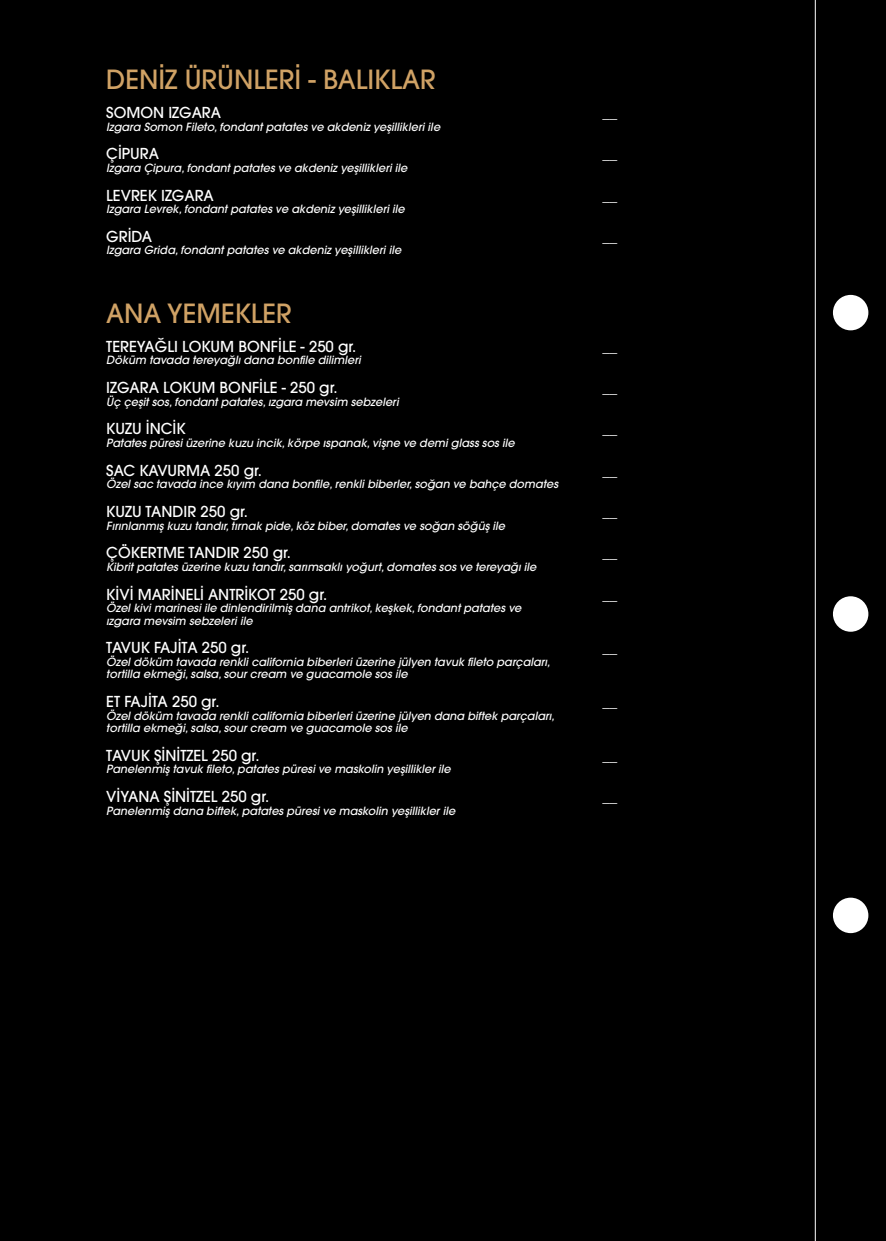
<style>
.page{position:relative;width:886px;height:1241px;background:#fff}
.page>*{position:absolute;margin:0;border:0;box-sizing:border-box;transform-origin:0 0}
.t1{font:26.25px "Avant Garde LT Medium";color:#d0a265}
.t2{font:15px "Avant Garde LT Medium";color:#fff}
.t3{font:italic 11.25px/12.5px "Avant Garde LT Medium";color:#fff}
</style>
<div class="page">
<div style="left:0;top:0;width:886px;height:1240px;background:#000"></div>
<div style="left:833px;top:295px;width:35px;height:35px;background:#fff;border-radius:50%"></div>
<div style="left:833px;top:897px;width:35px;height:35px;background:#fff;border-radius:50%"></div>
<div style="left:833px;top:596px;width:35px;height:35px;background:#fff;border-radius:50%"></div>
<hr style="left:815px;top:0;width:1px;height:1240px;background:#fff">
<h1 class="t1" style="left:106px;top:63px;width:331px">DENİZ ÜRÜNLERİ - BALIKLAR</h1>
<h2 class="t2" style="left:106px;top:103px;width:116px">SOMON IZGARA</h2>
<p class="t3" style="left:106px;top:120px;width:335px">Izgara Somon Fileto, fondant patates ve akdeniz yeşillikleri ile</p>
<h2 class="t2" style="left:106px;top:144px;width:54px">ÇİPURA</h2>
<p class="t3" style="left:106px;top:161px;width:303px">Izgara Çipura, fondant patates ve akdeniz yeşillikleri ile</p>
<h2 class="t2" style="left:106px;top:186px;width:109px">LEVREK IZGARA</h2>
<p class="t3" style="left:106px;top:203px;width:300px">Izgara Levrek, fondant patates ve akdeniz yeşillikleri ile</p>
<h2 class="t2" style="left:106px;top:227px;width:47px">GRİDA</h2>
<p class="t3" style="left:106px;top:244px;width:296px">Izgara Grida, fondant patates ve akdeniz yeşillikleri ile</p>
<h1 class="t1" style="left:106px;top:297px;width:187px">ANA YEMEKLER</h1>
<h2 class="t2" style="left:106px;top:337px;width:252px">TEREYAĞLI LOKUM BONFİLE - 250 gr.</h2>
<p class="t3" style="left:106px;top:354px;width:256px">Döküm tavada tereyağlı dana bonfile dilimleri</p>
<h2 class="t2" style="left:106px;top:378px;width:233px">IZGARA LOKUM BONFİLE - 250 gr.</h2>
<p class="t3" style="left:106px;top:395px;width:294px">Üç çeşit sos, fondant patates, ızgara mevsim sebzeleri</p>
<h2 class="t2" style="left:106px;top:419px;width:81px">KUZU İNCİK</h2>
<p class="t3" style="left:106px;top:436px;width:410px">Patates püresi üzerine kuzu incik, körpe ıspanak, vişne ve demi glass sos ile</p>
<h2 class="t2" style="left:106px;top:461px;width:157px">SAC KAVURMA 250 gr.</h2>
<p class="t3" style="left:106px;top:478px;width:453px">Özel sac tavada ince kıyım dana bonfile, renkli biberler, soğan ve bahçe domates</p>
<h2 class="t2" style="left:106px;top:502px;width:143px">KUZU TANDIR 250 gr.</h2>
<p class="t3" style="left:106px;top:519px;width:400px">Fırınlanmış kuzu tandır, tırnak pide, köz biber, domates ve soğan söğüş ile</p>
<h2 class="t2" style="left:106px;top:543px;width:186px">ÇÖKERTME TANDIR 250 gr.</h2>
<p class="t3" style="left:106px;top:560px;width:432px">Kibrit patates üzerine kuzu tandır, sarımsaklı yoğurt, domates sos ve tereyağı ile</p>
<h2 class="t2" style="left:106px;top:584px;width:222px">KİVİ MARİNELİ ANTRİKOT 250 gr.</h2>
<p class="t3" style="left:106px;top:601px;width:416px">Özel kivi marinesi ile dinlendirilmiş dana antrikot, keşkek, fondant patates ve ızgara mevsim sebzeleri ile</p>
<h2 class="t2" style="left:106px;top:638px;width:144px">TAVUK FAJİTA 250 gr.</h2>
<p class="t3" style="left:106px;top:655px;width:445px">Özel döküm tavada renkli california biberleri üzerine jülyen tavuk fileto parçaları, tortilla ekmeği, salsa, sour cream ve guacamole sos ile</p>
<h2 class="t2" style="left:106px;top:692px;width:115px">ET FAJİTA 250 gr.</h2>
<p class="t3" style="left:106px;top:709px;width:450px">Özel döküm tavada renkli california biberleri üzerine jülyen dana biftek parçaları, tortilla ekmeği, salsa, sour cream ve guacamole sos ile</p>
<h2 class="t2" style="left:106px;top:746px;width:155px">TAVUK ŞİNİTZEL 250 gr.</h2>
<p class="t3" style="left:106px;top:763px;width:346px">Panelenmiş tavuk fileto, patates püresi ve maskolin yeşillikler ile</p>
<h2 class="t2" style="left:106px;top:787px;width:164px">VİYANA ŞİNİTZEL 250 gr.</h2>
<p class="t3" style="left:106px;top:804px;width:350px">Panelenmiş dana biftek, patates püresi ve maskolin yeşillikler ile</p>
<h2 class="t2" style="left:602px;top:103px;width:16px">__</h2>
<h2 class="t2" style="left:602px;top:144px;width:16px">__</h2>
<h2 class="t2" style="left:602px;top:186px;width:16px">__</h2>
<h2 class="t2" style="left:602px;top:227px;width:16px">__</h2>
<h2 class="t2" style="left:602px;top:337px;width:16px">__</h2>
<h2 class="t2" style="left:602px;top:378px;width:16px">__</h2>
<h2 class="t2" style="left:602px;top:419px;width:16px">__</h2>
<h2 class="t2" style="left:602px;top:461px;width:16px">__</h2>
<h2 class="t2" style="left:602px;top:502px;width:16px">__</h2>
<h2 class="t2" style="left:602px;top:543px;width:16px">__</h2>
<h2 class="t2" style="left:602px;top:584px;width:16px">__</h2>
<h2 class="t2" style="left:602px;top:638px;width:16px">__</h2>
<h2 class="t2" style="left:602px;top:692px;width:16px">__</h2>
<h2 class="t2" style="left:602px;top:746px;width:16px">__</h2>
<h2 class="t2" style="left:602px;top:787px;width:16px">__</h2>
</div>
